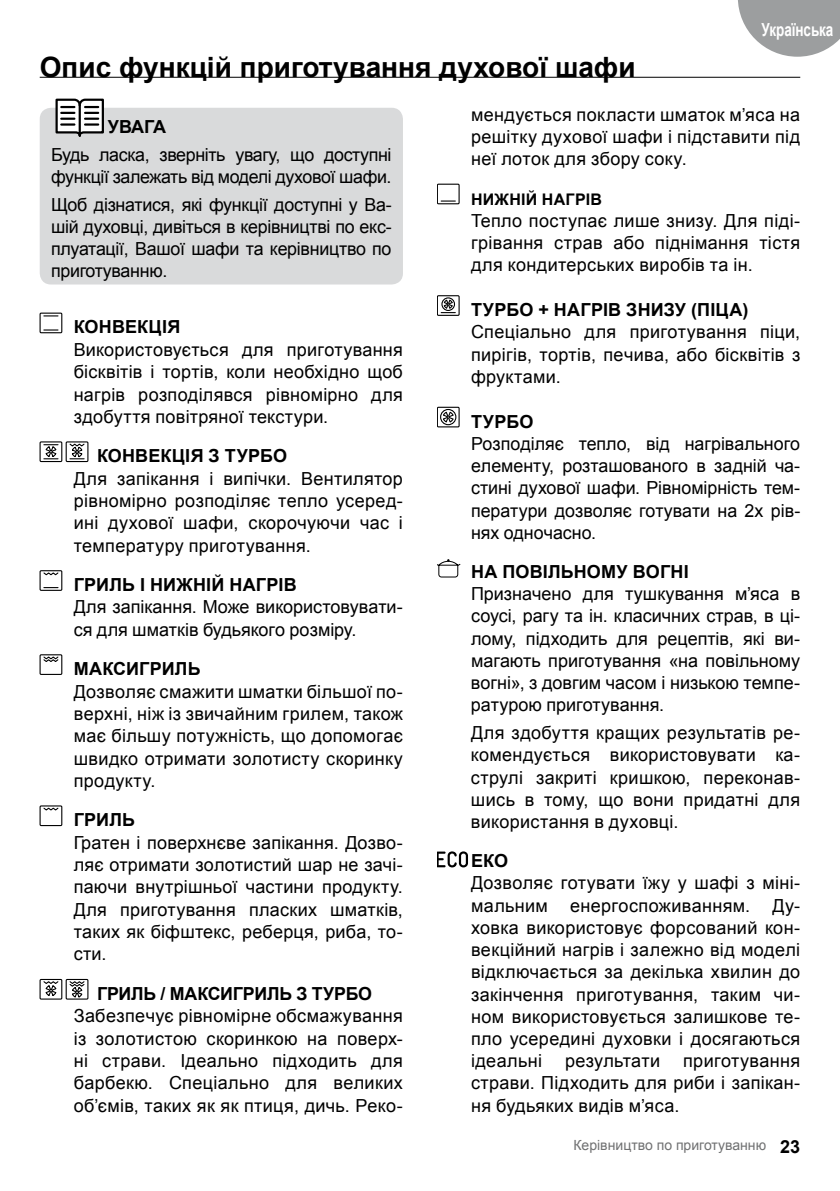
<style>
.page{position:relative;width:840px;height:1191px;background:#fff}
.page>*{position:absolute;margin:0;border:0;box-sizing:border-box;transform-origin:0 0}
.t1{font:700 28px "Arial";color:#000}
.t2{font:18px/22.2px "Arial";letter-spacing:.015em;color:#000;text-align:justify}
.t3{font:700 18px "Arial";letter-spacing:.01em;color:#000}
.t4{font:18px/22px "Arial";letter-spacing:-.02em;color:#000}
.t5{font:700 18px "Arial";letter-spacing:-.01em;color:#000}
.t6{font:700 18px "Arial";letter-spacing:-.005em;color:#fff;scale:.75 1}
.t7{font:700 16px "Arial";letter-spacing:.015em;color:#000}
.t8{font:14px "Arial";color:#707172}
.s1{font-weight:700;font-size:18px;color:#000}
</style>
<div class="page">
<svg style="left:738px;top:0;width:101px;height:57px"></svg>
<div style="left:40px;top:108px;width:363px;height:176px;background:#d9dadb;border-radius:11px"></div>
<svg style="left:55px;top:98px;width:49px;height:39px"></svg>
<hr style="left:79px;top:105px;width:2px;height:31px;background:#000">
<div style="left:40px;top:312px;width:22px;height:21px;border:1px solid #000"></div>
<svg style="left:44px;top:315px;width:14px;height:1px"></svg>
<svg style="left:44px;top:329px;width:14px;height:1px"></svg>
<svg style="left:40px;top:441px;width:49px;height:21px"></svg>
<div style="left:40px;top:570px;width:22px;height:21px;border:1px solid #000"></div>
<svg style="left:44px;top:587px;width:14px;height:1px"></svg>
<svg style="left:42px;top:571px;width:17px;height:5px"></svg>
<div style="left:40px;top:654px;width:22px;height:21px;border:1px solid #000"></div>
<svg style="left:42px;top:655px;width:17px;height:7px"></svg>
<div style="left:40px;top:805px;width:22px;height:21px;border:1px solid #000"></div>
<svg style="left:42px;top:806px;width:17px;height:5px"></svg>
<svg style="left:40px;top:978px;width:49px;height:21px"></svg>
<div style="left:437px;top:184px;width:22px;height:20px;border:1px solid #000"></div>
<svg style="left:441px;top:200px;width:14px;height:2px"></svg>
<svg style="left:437px;top:296px;width:22px;height:19px"></svg>
<div style="left:437px;top:295px;width:22px;height:21px;border:1px solid #000"></div>
<svg style="left:441px;top:299px;width:14px;height:14px"></svg>
<div style="left:441px;top:297px;width:14px;height:14px;border:1px solid #000;border-radius:50%"></div>
<svg style="left:437px;top:407px;width:22px;height:20px"></svg>
<div style="left:437px;top:407px;width:22px;height:20px;border:1px solid #000"></div>
<svg style="left:442px;top:411px;width:12px;height:12px"></svg>
<div style="left:440px;top:409px;width:16px;height:16px;border:1px solid #000;border-radius:50%"></div>
<svg style="left:437px;top:559px;width:24px;height:19px"></svg>
<svg style="left:437px;top:851px;width:30px;height:16px"></svg>
<hr style="left:40px;top:77px;width:759px;height:1px;background:#000">
<h1 class="t1" style="left:40px;top:48px;width:597px">Опис функцій приготування духової шафи</h1>
<p class="t6" style="left:761px;top:18px;width:97px">Українська</p>
<p class="t3" style="left:108px;top:115px;width:60px">УВАГА</p>
<p class="t4" style="left:51px;top:144px;width:342px">Будь ласка, зверніть увагу, що доступні функції залежать від моделі духової шафи.</p>
<p class="t2" style="left:51px;top:193px;width:342px">Щоб дізнатися, які функції доступні у Ва&shy;шій духовці, дивіться в керівництві по екс&shy;плуатації, Вашої шафи та керівництво по приготуванню.</p>
<p class="t3" style="left:74px;top:315px;width:108px">КОНВЕКЦІЯ</p>
<p class="t2" style="left:74px;top:338px;width:330px">Використовується для приготування бісквітів і тортів, коли необхідно щоб нагрів розподілявся рівномірно для здобуття повітряної текстури.</p>
<p class="t3" style="left:97px;top:444px;width:192px">КОНВЕКЦІЯ З ТУРБО</p>
<p class="t2" style="left:74px;top:467px;width:330px">Для запікання і випічки. Вентилятор рівномірно розподіляє тепло усеред&shy;ині духової шафи, скорочуючи час і температуру приготування.</p>
<p class="t3" style="left:74px;top:573px;width:224px">ГРИЛЬ І НИЖНІЙ НАГРІВ</p>
<p class="t2" style="left:74px;top:596px;width:330px">Для запікання. Може використовувати&shy;ся для шматків будьякого розміру.</p>
<p class="t3" style="left:74px;top:657px;width:128px">МАКСИГРИЛЬ</p>
<p class="t2" style="left:74px;top:680px;width:330px">Дозволяє смажити шматки більшої по&shy;верхні, ніж із звичайним грилем, також має більшу потужність, що допомогає швидко отримати золотисту скоринку продукту.</p>
<p class="t3" style="left:74px;top:808px;width:63px">ГРИЛЬ</p>
<p class="t2" style="left:74px;top:831px;width:330px">Гратен і поверхнєве запікання. Дозво&shy;ляє отримати золотистий шар не зачі&shy;паючи внутрішньої частини продукту.<br>Для приготування пласких шматків, таких як біфштекс, реберця, риба, то&shy;сти.</p>
<p class="t5" style="left:97px;top:981px;width:276px">ГРИЛЬ / МАКСИГРИЛЬ З ТУРБО</p>
<p class="t2" style="left:74px;top:1004px;width:330px">Забезпечує рівномірне обсмажування із золотистою скоринкою на поверх&shy;ні страви. Ідеально підходить для барбекю. Спеціально для великих об’ємів, таких як як птиця, дичь. Реко-</p>
<p class="t2" style="left:470px;top:104px;width:330px">мендується покласти шматок м’яса на решітку духової шафи і підставити під неї лоток для збору соку.</p>
<p class="t7" style="left:471px;top:188px;width:132px">НИЖНІЙ НАГРІВ</p>
<p class="t2" style="left:471px;top:209px;width:330px">Тепло поступає лише знизу. Для піді&shy;грівання страв або піднімання тістя для кондитерських виробів та ін.</p>
<p class="t3" style="left:471px;top:298px;width:279px">ТУРБО + НАГРІВ ЗНИЗУ (ПІЦА)</p>
<p class="t2" style="left:471px;top:321px;width:330px">Спеціально для приготування піци, пирігів, тортів, печива, або бісквітів з фруктами.</p>
<p class="t3" style="left:471px;top:409px;width:64px">ТУРБО</p>
<p class="t2" style="left:471px;top:432px;width:330px">Розподіляє тепло, від нагрівального елементу, розташованого в задній ча&shy;стині духової шафи. Рівномірність тем&shy;ператури дозволяє готувати на 2х рів&shy;нях одночасно.</p>
<p class="t3" style="left:471px;top:560px;width:219px">НА ПОВІЛЬНОМУ ВОГНІ</p>
<p class="t2" style="left:470px;top:583px;width:330px">Призначено для тушкування м’яса в соусі, рагу та ін. класичних страв, в ці&shy;лому, підходить для рецептів, які ви&shy;магають приготування «на повільному вогні», з довгим часом і низькою темпе&shy;ратурою приготування.</p>
<p class="t2" style="left:470px;top:722px;width:330px">Для здобуття кращих результатів ре&shy;комендується використовувати ка&shy;струлі закриті кришкою, переконав&shy;шись в тому, що вони придатні для використання в духовці.</p>
<p class="t3" style="left:471px;top:849px;width:38px">ЕКО</p>
<p class="t2" style="left:471px;top:872px;width:330px">Дозволяє готувати їжу у шафі з міні&shy;мальним енергоспоживанням. Ду&shy;ховка використовує форсований кон&shy;векційний нагрів і залежно від моделі відключається за декілька хвилин до закінчення приготування, таким чи&shy;ном використовується залишкове те&shy;пло усередині духовки і досягаються ідеальні</p>
<p class="t2" style="left:471px;top:1050px;width:330px;text-indent:212px">приготування страви. Підходить для риби і запікан&shy;ня будьяких видів м’яса.</p>
<p class="t2" style="left:564px;top:1050px;width:97px">результати</p>
<p class="t8" style="left:573px;top:1136px;width:228px">Керівництво по приготуванню <span class="s1">23</span></p>
</div>
